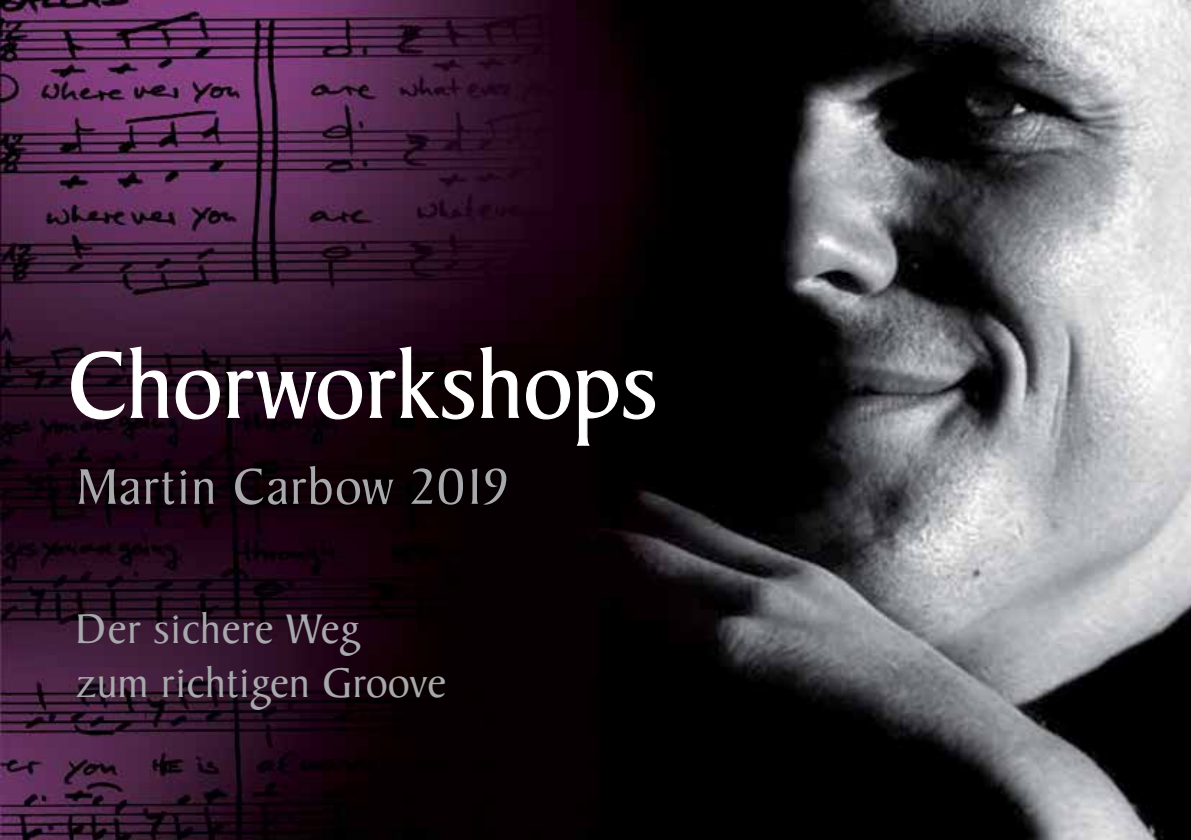
<style>
.page{position:relative;width:1191px;height:840px;background:#fff}
.page>*{position:absolute;margin:0;border:0;box-sizing:border-box;transform-origin:0 0}
.t1{font:100px "Baker Signet";letter-spacing:.005em;color:#fff}
.t2{font:54px "Baker Signet";letter-spacing:.025em;color:#a7a9ac}
.t3{font:44.6px/53.6px "Baker Signet";letter-spacing:.01em;color:#a7a9ac}
</style>
<div class="page">
<img style="left:0;top:0;width:1191px;height:839px">
<svg style="left:72px;top:345px;width:583px;height:101px;background:#21131b"></svg>
<h1 class="t1" style="left:68px;top:331px;width:591px">Chorworkshops</h1>
<p class="t2" style="left:77px;top:457px;width:433px">Martin Carbow 2019</p>
<p class="t3" style="left:77px;top:603px;width:371px">Der sichere Weg<br>zum richtigen Groove</p>
</div>
